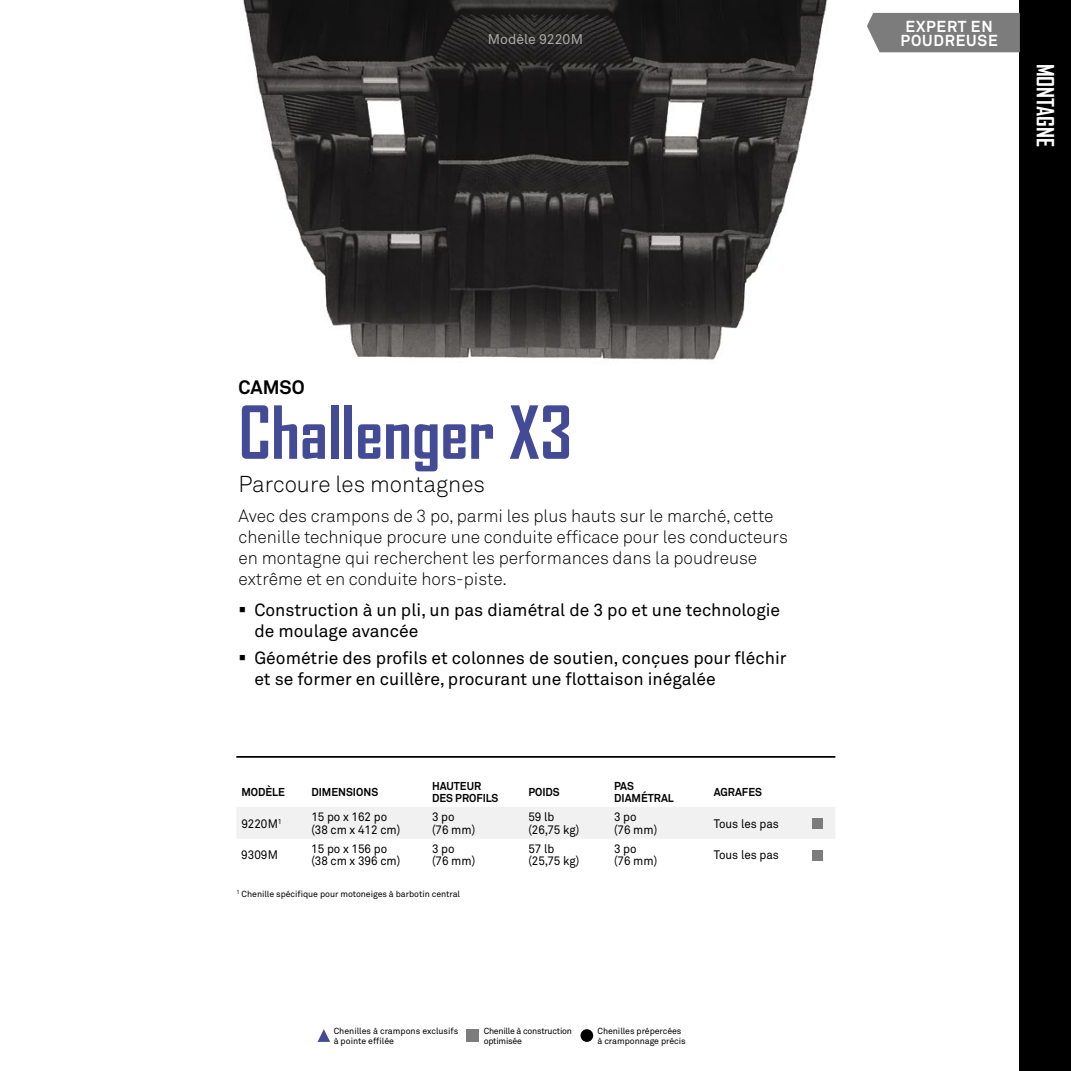
<style>
.page{position:relative;width:1071px;height:1071px;background:#fff}
.page>*{position:absolute;margin:0;border:0;box-sizing:border-box;transform-origin:0 0}
.t1{font:700 70px "Agency FB";color:#444b96}
.t2{font:22.75px "Akkurat Light Office";color:#000}
.t3{font:700 22.75px "Agency FB";color:#fff}
.t4{font:700 19.25px "Akkurat Office";color:#000}
.t5{font:17.5px/21px "Akkurat Light Office";color:#000}
.t6{font:17.5px/21px "Akkurat Office";color:#000}
.t7{font:700 15.75px/13.8px "Akkurat Office";letter-spacing:.05em;color:#fff;text-align:center}
.t8{font:14px "Akkurat Office";color:#aaa}
.t9{font:12.25px/12.2px "Akkurat Office";color:#000;scale:.95 1}
.t10{font:700 11.38px/12.2px "Akkurat Office";color:#000;scale:.95 1}
.t11{font:8.75px/9.6px "Akkurat Office";letter-spacing:-.005em;color:#000}
.t12{font:8.75px/9.6px "Akkurat Office";letter-spacing:-.025em;color:#000}
</style>
<div class="page">
<div style="left:1020px;top:0;width:51px;height:1071px;background:#000"></div>
<img style="left:243px;top:0;width:765px;height:360px">
<hr style="left:236px;top:756px;width:599px;height:2px;background:#000">
<div style="left:867px;top:13px;width:153px;height:39px;background:#7c7c7c"></div>
<div style="left:237px;top:807px;width:598px;height:31px;background:#f1f1f1"></div>
<div style="left:812px;top:818px;width:11px;height:11px;background:#7c7c7c"></div>
<div style="left:812px;top:850px;width:11px;height:11px;background:#7c7c7c"></div>
<div style="left:466px;top:1029px;width:13px;height:13px;background:#7c7c7c"></div>
<div style="left:581px;top:1029px;width:12px;height:13px;background:#000;border-radius:50%"></div>
<svg style="left:318px;top:1029px;width:12px;height:13px"></svg>
<p class="t8" style="left:488px;top:31px;width:97px">Modèle 9220M</p>
<p class="t4" style="left:239px;top:375px;width:68px">CAMSO</p>
<h1 class="t1" style="left:239px;top:392px;width:335px">Challenger X3</h1>
<h2 class="t2" style="left:239px;top:471px;width:248px">Parcoure les montagnes</h2>
<p class="t5" style="left:239px;top:506px;width:551px">Avec des crampons de 3 po, parmi les plus hauts sur le marché, cette chenille technique procure une conduite efficace pour les conducteurs en montagne qui recherchent les performances dans la poudreuse extrême et en conduite hors-piste.</p>
<p class="t6" style="left:254px;top:600px;width:527px;text-indent:-16px">▪ Construction à un pli, un pas diamétral de 3 po et une technologie de moulage avancée</p>
<p class="t6" style="left:254px;top:647px;width:534px;text-indent:-16px">▪ Géométrie des profils et colonnes de soutien, conçues pour fléchir et se former en cuillère, procurant une flottaison inégalée</p>
<p class="t10" style="left:241px;top:786px;width:47px">MODÈLE</p>
<p class="t10" style="left:311px;top:786px;width:72px">DIMENSIONS</p>
<p class="t10" style="left:432px;top:780px;width:71px">HAUTEUR<br>DES PROFILS</p>
<p class="t10" style="left:528px;top:786px;width:35px">POIDS</p>
<p class="t10" style="left:614px;top:780px;width:64px">PAS<br>DIAMÉTRAL</p>
<p class="t10" style="left:714px;top:786px;width:52px">AGRAFES</p>
<p class="t9" style="left:241px;top:818px;width:44px">9220M<sup>1</sup></p>
<p class="t9" style="left:311px;top:811px;width:95px">15 po x 162 po (38 cm x 412 cm)</p>
<p class="t9" style="left:432px;top:811px;width:47px">3 po<br>(76 mm)</p>
<p class="t9" style="left:528px;top:811px;width:55px">59 lb (26,75 kg)</p>
<p class="t9" style="left:614px;top:811px;width:47px">3 po<br>(76 mm)</p>
<p class="t9" style="left:714px;top:818px;width:70px">Tous les pas</p>
<p class="t9" style="left:241px;top:849px;width:40px">9309M</p>
<p class="t9" style="left:311px;top:843px;width:95px">15 po x 156 po (38 cm x 396 cm)</p>
<p class="t9" style="left:432px;top:843px;width:47px">3 po<br>(76 mm)</p>
<p class="t9" style="left:528px;top:843px;width:55px">57 lb (25,75 kg)</p>
<p class="t9" style="left:614px;top:843px;width:47px">3 po<br>(76 mm)</p>
<p class="t9" style="left:714px;top:849px;width:70px">Tous les pas</p>
<p class="t11" style="left:236px;top:889px;width:225px"><sup>1</sup> Chenille spécifique pour motoneiges à barbotin central</p>
<p class="t11" style="left:334px;top:1027px;width:126px">Chenilles à crampons exclusifs à pointe effilée</p>
<p class="t12" style="left:484px;top:1026px;width:90px">Chenille à construction optimisée</p>
<p class="t11" style="left:598px;top:1027px;width:90px">Chenilles prépercées à cramponnage précis</p>
<p class="t7" style="left:901px;top:20px;width:99px">EXPERT EN<br>POUDREUSE</p>
<h2 class="t3" style="left:1059px;top:64px;width:84px;rotate:90deg">MONTAGNE</h2>
</div>
